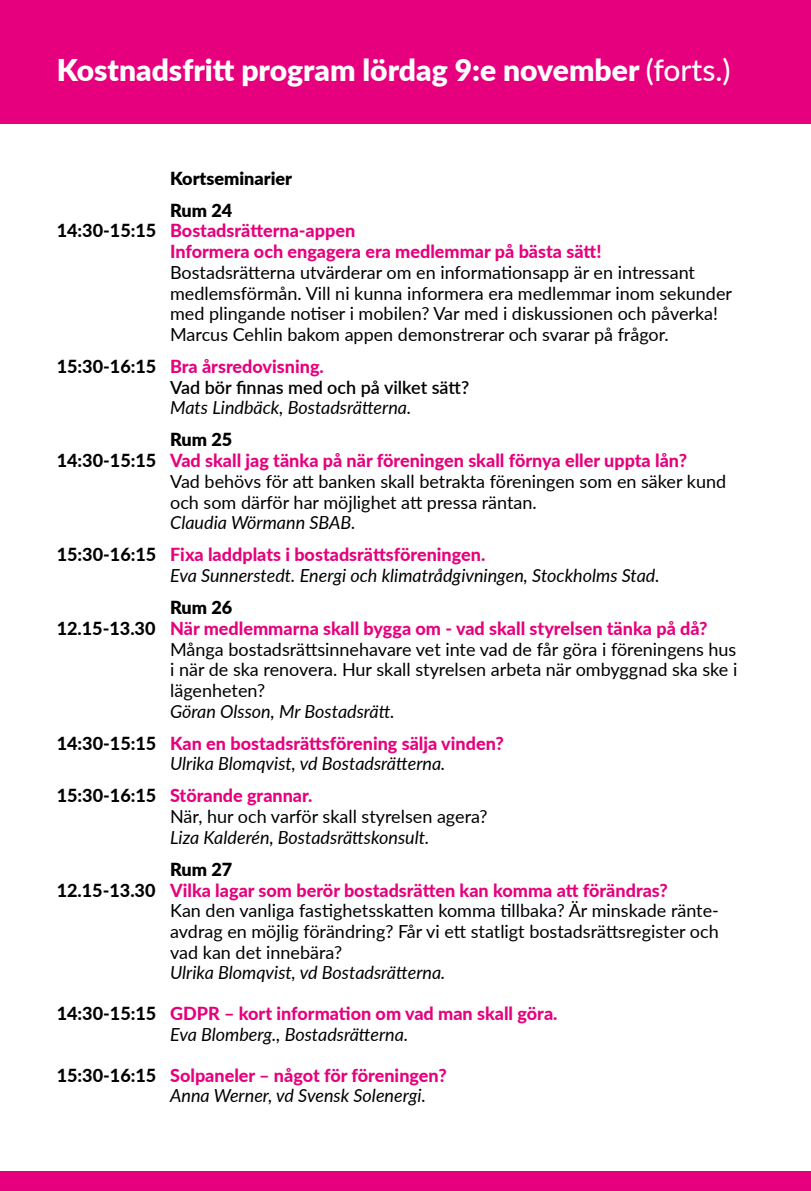
<style>
.page{position:relative;width:811px;height:1191px;background:#fff}
.page>*{position:absolute;margin:0;border:0;box-sizing:border-box;transform-origin:0 0}
.t1{font:900 30px "Lato";color:#fff}
.t2{font:18px/20.6px "Lato";color:#000}
.t3{font:800 18px/20.8px "Lato";color:#e6007d}
.t4{font:italic 18px/32px "Lato";color:#000}
.t5{font:600 18px/20.8px "Lato";color:#000}
.t6{font:900 18px/32px "Lato";color:#000}
.s1{font-weight:500}
.s2{color:#000}
.s3{font-weight:800}
.s4{font-weight:800;color:#e6007d}
.s5{font-weight:400;font-style:italic;color:#000}
.s6{font-weight:800;font-style:normal}
.s7{font-weight:800;font-style:normal;color:#e6007d}
</style>
<div class="page">
<div style="left:0;top:0;width:811px;height:124px;background:#e6007d"></div>
<div style="left:0;top:1171px;width:811px;height:20px;background:#e6007d"></div>
<h1 class="t1" style="left:57px;top:47px;width:675px">Kostnadsfritt program lördag 9:e november <span class="s1">(forts.)</span></h1>
<p class="t6" style="left:170px;top:161px;width:123px">Kortseminarier<br>Rum 24</p>
<p class="t3" style="left:170px;top:220px;width:433px;text-indent:-113px"><span class="s2">14:30-15:15</span> Bostadsrätterna-appen<br>Informera och engagera era medlemmar på bästa sätt!</p>
<p class="t2" style="left:170px;top:261px;width:563px">Bostadsrätterna utvärderar om en informationsapp är en intressant medlemsförmån. Vill ni kunna informera era medlemmar inom sekunder med plingande notiser i mobilen? Var med i diskussionen och påverka!<br>Marcus Cehlin bakom appen demonstrerar och svarar på frågor.</p>
<p class="t5" style="left:170px;top:355px;width:301px;text-indent:-113px"><span class="s3">15:30-16:15</span> <span class="s4">Bra årsredovisning.<br></span>Vad bör finnas med och på vilket sätt?</p>
<p class="t4" style="left:170px;top:391px;width:243px">Mats Lindbäck, Bostadsrätterna.</p>
<p class="t6" style="left:170px;top:423px;width:64px">Rum 25</p>
<p class="t3" style="left:57px;top:449px;width:632px"><span class="s2">14:30-15:15</span> Vad skall jag tänka på när föreningen skall förnya eller uppta lån?</p>
<p class="t2" style="left:170px;top:470px;width:557px">Vad behövs för att banken skall betrakta föreningen som en säker kund</p>
<p class="t2" style="left:170px;top:491px;width:368px">och som därför har möjlighet att pressa räntan.</p>
<p class="t3" style="left:57px;top:506px;width:430px;line-height:32px;text-indent:113px"><span class="s5">Claudia Wörmann SBAB.<br></span><span class="s2">15:30-16:15</span> Fixa laddplats i bostadsrättsföreningen.</p>
<p class="t4" style="left:170px;top:559px;width:491px">Eva Sunnerstedt. Energi och klimatrådgivningen, Stockholms Stad.</p>
<p class="t6" style="left:170px;top:591px;width:64px">Rum 26</p>
<p class="t3" style="left:57px;top:617px;width:652px"><span class="s2">12.15-13.30</span> När medlemmarna skall bygga om - vad skall styrelsen tänka på då?</p>
<p class="t2" style="left:170px;top:638px;width:568px">Många bostadsrättsinnehavare vet inte vad de får göra i föreningens hus</p>
<p class="t2" style="left:170px;top:658px;width:569px">i när de ska renovera. Hur skall styrelsen arbeta när ombyggnad ska ske i</p>
<p class="t2" style="left:170px;top:679px;width:97px">lägenheten?</p>
<p class="t3" style="left:57px;top:694px;width:448px;line-height:32px;text-align:center"><span class="s5">Göran Olsson, Mr Bostadsrätt.<br></span><span class="s2">14:30-15:15</span> Kan en bostadsrättsförening sälja vinden?</p>
<p class="t4" style="left:57px;top:747px;width:390px;text-indent:113px">Ulrika Blomqvist, vd Bostadsrätterna.<br><span class="s6">15:30-16:15</span> <span class="s7">Störande grannar.</span></p>
<p class="t2" style="left:170px;top:805px;width:319px">När, hur och varför skall styrelsen agera?</p>
<p class="t4" style="left:170px;top:820px;width:261px">Liza Kalderén, Bostadsrättskonsult.</p>
<p class="t6" style="left:170px;top:852px;width:64px">Rum 27</p>
<p class="t3" style="left:57px;top:879px;width:612px"><span class="s2">12.15-13.30</span> Vilka lagar som berör bostadsrätten kan komma att förändras?</p>
<p class="t2" style="left:170px;top:899px;width:550px">Kan den vanliga fastighetsskatten komma tillbaka? Är minskade ränte-</p>
<p class="t2" style="left:170px;top:920px;width:550px">avdrag en möjlig förändring? Får vi ett statligt bostadsrättsregister och</p>
<p class="t2" style="left:170px;top:941px;width:173px">vad kan det innebära?</p>
<p class="t4" style="left:170px;top:956px;width:277px">Ulrika Blomqvist, vd Bostadsrätterna.</p>
<p class="t3" style="left:170px;top:1002px;width:389px;text-indent:-113px"><span class="s2">14:30-15:15</span> GDPR – kort information om vad man skall göra.<br><span class="s5">Eva Blomberg., Bostadsrätterna.</span></p>
<p class="t3" style="left:170px;top:1063px;width:278px;text-indent:-113px"><span class="s2">15:30-16:15</span> Solpaneler – något för föreningen?<br><span class="s5">Anna Werner, vd Svensk Solenergi.</span></p>
</div>
